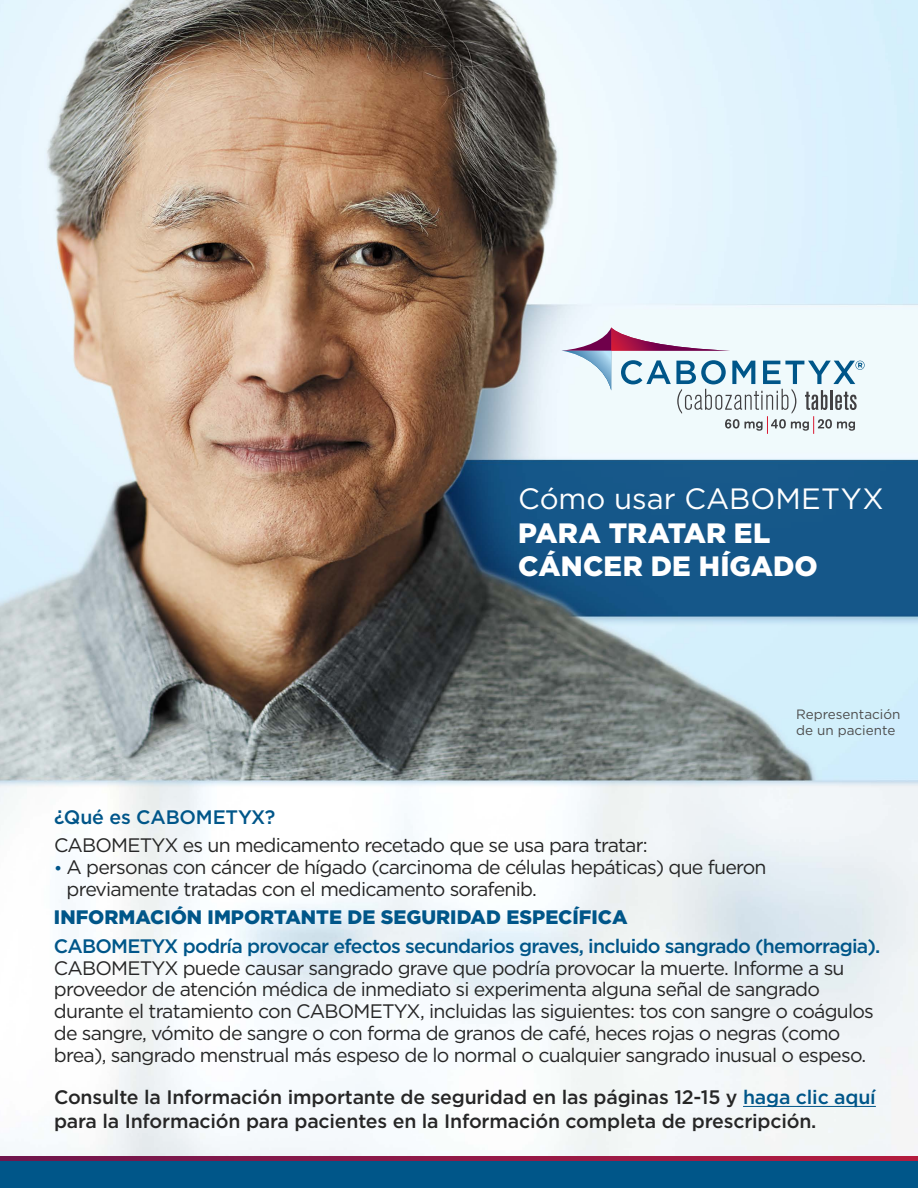
<style>
.page{position:relative;width:918px;height:1188px;background:#fff}
.page>*{position:absolute;margin:0;border:0;box-sizing:border-box;transform-origin:0 0}
.t1{font:29.4px "Gotham";color:#fff}
.t2{font:900 27.9px/33.6px "Gotham";letter-spacing:.005em;color:#fff}
.t3{font:19.5px/21.8px "Gotham";letter-spacing:-.04em;color:#262626}
.t4{font:500 19.5px/23.4px "Gotham";letter-spacing:-.01em;color:#262626}
.t5{font:500 19.5px "Gotham";letter-spacing:-.04em;color:#005689}
.t6{font:900 19.5px "Gotham";color:#005689}
.t7{font:500 19.5px "Gotham";letter-spacing:-.01em;color:#005689}
.t8{font:13.5px/16.2px "Gotham";color:#4d4d4d}
.s1{font-weight:500;font-size:16.5px;color:#005689}
.s2{color:#005689}
</style>
<div class="page">
<img style="left:0;top:0;width:918px;height:1156px">
<svg style="left:0;top:1156px;width:918px;height:5px;background:#911946"></svg>
<div style="left:0;top:1161px;width:918px;height:27px;background:#005689"></div>
<hr style="left:743px;top:1106px;width:133px;height:1px;background:#005689">
<div style="left:416px;top:159px;width:502px;height:438px;background:#fff;opacity:.4"></div>
<svg style="left:562px;top:327px;width:303px;height:107px"></svg>
<h1 class="t1" style="left:518px;top:480px;width:367px">Cómo usar CABOMETYX</h1>
<h2 class="t2" style="left:518px;top:516px;width:301px">PARA TRATAR EL<br>CÁNCER DE HÍGADO</h2>
<p class="t8" style="left:796px;top:705px;width:106px">Representación de un paciente</p>
<p class="t7" style="left:54px;top:805px;width:223px">¿Qué es CABOMETYX?</p>
<p class="t3" style="left:54px;top:834px;width:595px">CABOMETYX es un medicamento recetado que se usa para tratar:</p>
<p class="t3" style="left:67px;top:856px;width:702px;text-indent:-13px"><span class="s1">•</span> A personas con cáncer de hígado (carcinoma de células hepáticas) que fueron previamente tratadas con el medicamento sorafenib.</p>
<p class="t6" style="left:54px;top:904px;width:575px">INFORMACIÓN IMPORTANTE DE SEGURIDAD ESPECÍFICA</p>
<p class="t5" style="left:54px;top:933px;width:828px">CABOMETYX podría provocar efectos secundarios graves, incluido sangrado (hemorragia).</p>
<p class="t3" style="left:54px;top:956px;width:822px">CABOMETYX puede causar sangrado grave que podría provocar la muerte. Informe a su proveedor de atención médica de inmediato si experimenta alguna señal de sangrado durante el tratamiento con CABOMETYX, incluidas las siguientes: tos con sangre o coágulos de sangre, vómito de sangre o con forma de granos de café, heces rojas o negras (como brea), sangrado menstrual más espeso de lo normal o cualquier sangrado inusual o espeso.</p>
<p class="t4" style="left:54px;top:1086px;width:823px">Consulte la Información importante de seguridad en las páginas 12-15 y <span class="s2">haga clic aquí </span>para la Información para pacientes en la Información completa de prescripción.</p>
</div>
